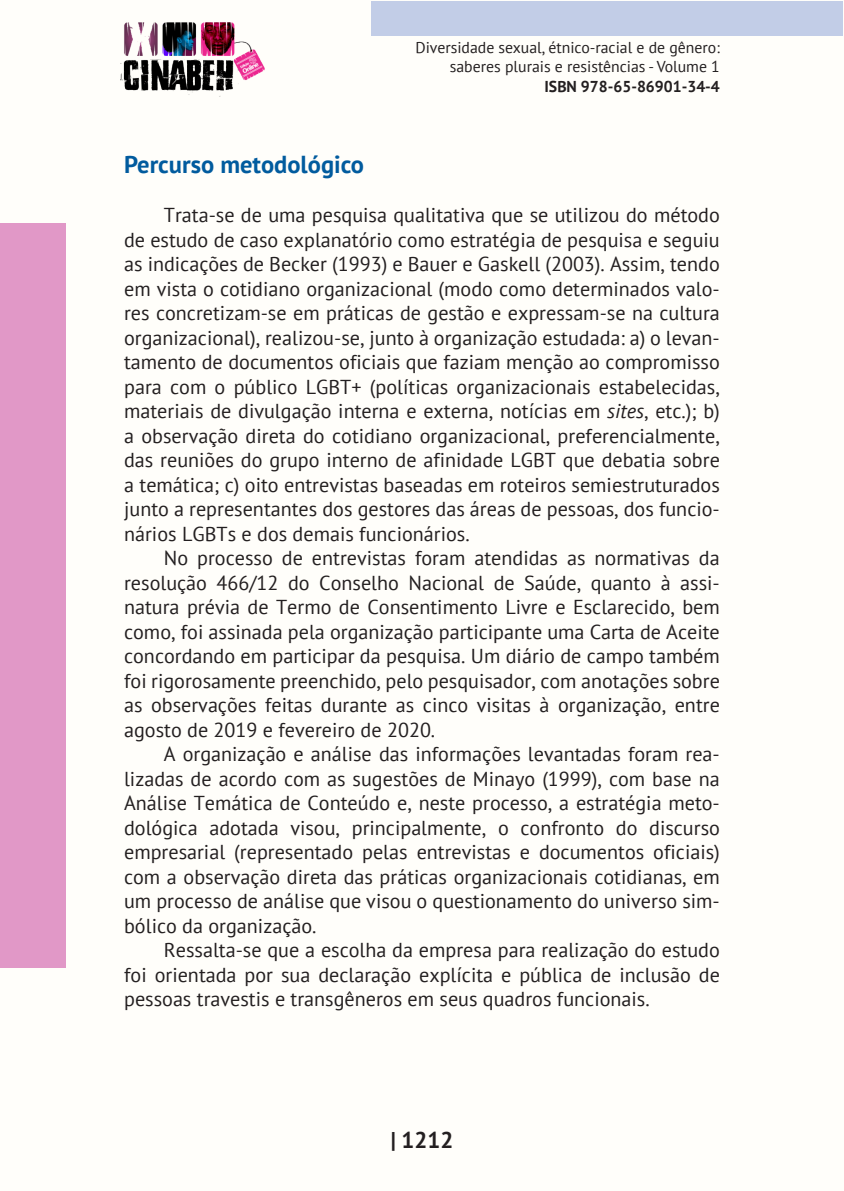
<style>
.page{position:relative;width:844px;height:1191px;background:#fff}
.page>*{position:absolute;margin:0;border:0;box-sizing:border-box;transform-origin:0 0}
._9_SUBTÍTULOS{font:700 24.5px "PT Sans";color:#015b9e}
.t1{font:700 22.75px "PT Sans";color:#231f20}
._8_CORPO{font:20.12px/24.5px "PT Sans";color:#231f20;text-align:justify}
.t2{font:15.75px/18.9px "PT Sans";color:#231f20;text-align:right}
.t3{font:700 15.75px "PT Sans";color:#231f20}
.s1{font-style:italic}
</style>
<div class="page">
<div style="left:0;top:0;width:843px;height:1191px;background:#fffefa"></div>
<div style="left:371px;top:1px;width:471px;height:35px;background:#c2cde7"></div>
<div style="left:0;top:223px;width:65px;height:744px;background:#e198c7"></div>
<img style="left:120px;top:22px;width:144px;height:75px">
<p class="t2" style="left:415px;top:38px;width:306px">Diversidade sexual, étnico-racial e de gênero: saberes plurais e resistências - Volume 1</p>
<p class="t3" style="left:544px;top:76px;width:177px">ISBN 978-65-86901-34-4</p>
<p class="_9_SUBTÍTULOS" style="left:124px;top:148px;width:241px">Percurso metodológico</p>
<p class="_8_CORPO" style="left:124px;top:202px;width:597px;text-indent:40px">Trata-se de uma pesquisa qualitativa que se utilizou do método de estudo de caso explanatório como estratégia de pesquisa e seguiu as indicações de Becker (1993) e Bauer e Gaskell (2003). Assim, tendo em vista o cotidiano organizacional (modo como determinados valo&shy;res concretizam-se em práticas de gestão e expressam-se na cultura organizacional), realizou-se, junto à organização estudada: a) o levan&shy;tamento de documentos oficiais que faziam menção ao compromisso para com o público LGBT+ (políticas organizacionais estabelecidas, materiais de divulgação interna e externa, notícias em <span class="s1">sites</span>, etc.); b) a observação direta do cotidiano organizacional, preferencialmente, das reuniões do grupo interno de afinidade LGBT que debatia sobre a temática; c) oito entrevistas baseadas em roteiros semiestruturados junto a representantes dos gestores das áreas de pessoas, dos funcio&shy;nários LGBTs e dos demais funcionários.</p>
<p class="_8_CORPO" style="left:124px;top:545px;width:597px;text-indent:40px">No processo de entrevistas foram atendidas as normativas da resolução 466/12 do Conselho Nacional de Saúde, quanto à assi&shy;natura prévia de Termo de Consentimento Livre e Esclarecido, bem como, foi assinada pela organização participante uma Carta de Aceite concordando em participar da pesquisa. Um diário de campo também foi rigorosamente preenchido, pelo pesquisador, com anotações sobre as observações feitas durante as cinco visitas à organização, entre agosto de 2019 e fevereiro de 2020.</p>
<p class="_8_CORPO" style="left:124px;top:741px;width:597px;text-indent:40px">A organização e análise das informações levantadas foram rea&shy;lizadas de acordo com as sugestões de Minayo (1999), com base na Análise Temática de Conteúdo e, neste processo, a estratégia meto&shy;dológica adotada visou, principalmente, o confronto do discurso empresarial (representado pelas entrevistas e documentos oficiais) com a observação direta das práticas organizacionais cotidianas, em um processo de análise que visou o questionamento do universo sim&shy;bólico da organização.</p>
<p class="_8_CORPO" style="left:124px;top:937px;width:597px;text-indent:40px">Ressalta-se que a escolha da empresa para realização do estudo foi orientada por sua declaração explícita e pública de inclusão de pessoas travestis e transgêneros em seus quadros funcionais.</p>
<p class="t1" style="left:390px;top:1125px;width:64px">| 1212</p>
</div>
